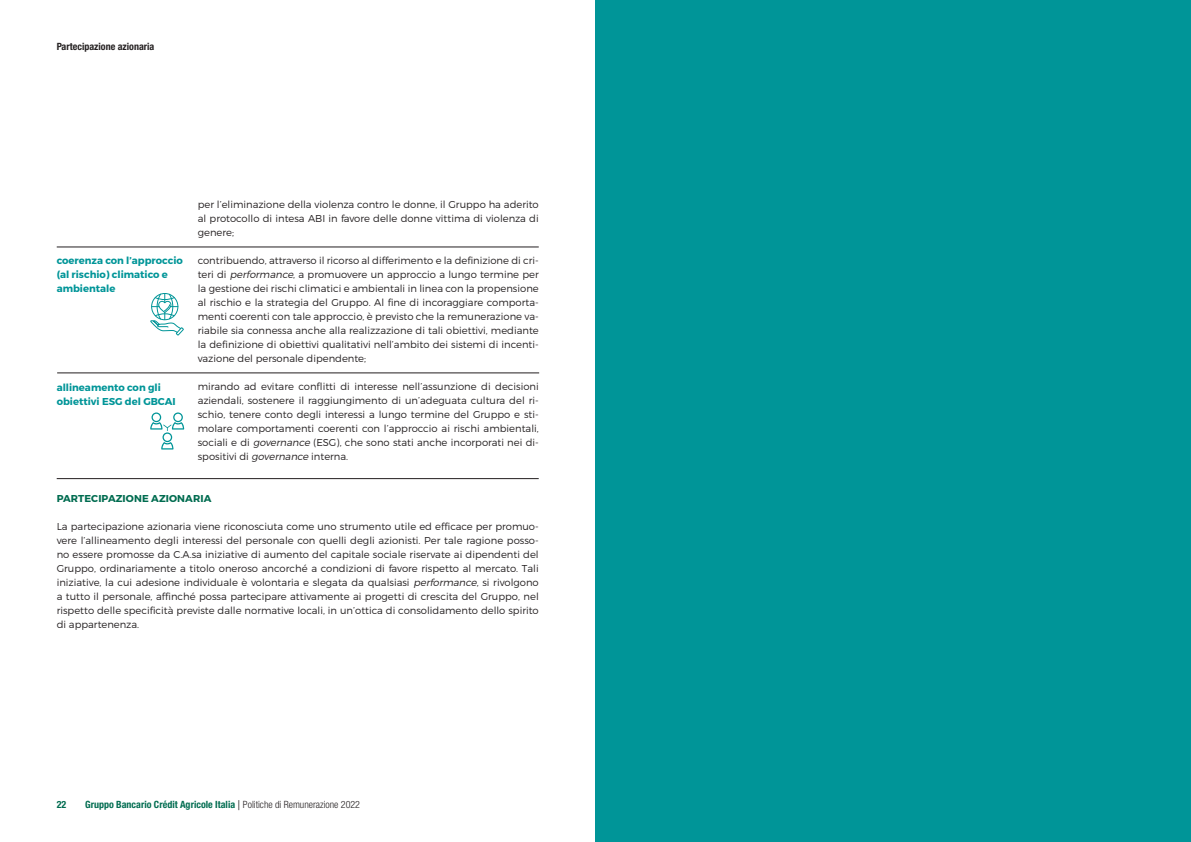
<style>
.page{position:relative;width:1191px;height:842px;background:#fff}
.page>*{position:absolute;margin:0;border:0;box-sizing:border-box;transform-origin:0 0}
.t1{font:300 10px/14px "Montserrat";color:#231f20;text-align:justify}
.t2{font:700 10px/14px "Montserrat";color:#009598}
.t3{font:700 condensed 10px "Helvetica Neue LT Std";color:#006c50}
.t4{font:700 condensed 10px "Helvetica Neue LT Std";color:#231f20}
.t5{font:700 10px "Montserrat";letter-spacing:.01em;color:#006c50}
.s1{font-style:italic}
.s2{font-weight:400;font-stretch:normal;color:#231f20}
.s3{font-weight:300;color:#231f20}
</style>
<div class="page">
<hr style="left:57px;top:478px;width:482px;height:1px;background:#231f20">
<div style="left:595px;top:0;width:596px;height:842px;background:#009598"></div>
<hr style="left:57px;top:246px;width:482px;height:1px;background:#231f20">
<hr style="left:57px;top:372px;width:482px;height:1px;background:#231f20">
<svg style="left:150px;top:293px;width:34px;height:43px"></svg>
<svg style="left:150px;top:412px;width:34px;height:37px"></svg>
<p class="t4" style="left:57px;top:42px;width:99px">Partecipazione azionaria</p>
<p class="t1" style="left:198px;top:198px;width:342px">per l’eliminazione della violenza contro le donne, il Gruppo ha aderito al protocollo di intesa ABI in favore delle donne vittima di violenza di genere;</p>
<p class="t1" style="left:198px;top:254px;width:342px">contribuendo, attraverso il ricorso al differimento e la definizione di cri&shy;teri di <span class="s1">performance</span>, a promuovere un approccio a lungo termine per la gestione dei rischi climatici e ambientali in linea con la propensione al rischio e la strategia del Gruppo. Al fine di incoraggiare comporta&shy;menti coerenti con tale approccio, è previsto che la remunerazione va&shy;riabile sia connessa anche alla realizzazione di tali obiettivi, mediante la definizione di obiettivi qualitativi nell’ambito dei sistemi di incenti&shy;vazione del personale dipendente;</p>
<p class="t1" style="left:198px;top:380px;width:342px">mirando ad evitare conflitti di interesse nell’assunzione di decisioni aziendali, sostenere il raggiungimento di un’adeguata cultura del ri&shy;schio, tenere conto degli interessi a lungo termine del Gruppo e sti&shy;molare comportamenti coerenti con l’approccio ai rischi ambientali, sociali e di <span class="s1">governance</span> (ESG), che sono stati anche incorporati nei di&shy;spositivi di <span class="s1">governance</span> interna.</p>
<p class="t5" style="left:57px;top:493px;width:156px">PARTECIPAZIONE AZIONARIA</p>
<p class="t1" style="left:57px;top:520px;width:483px">La partecipazione azionaria viene riconosciuta come uno strumento utile ed efficace per promuo&shy;vere l’allineamento degli interessi del personale con quelli degli azionisti. Per tale ragione posso&shy;no essere promosse da C.A.sa iniziative di aumento del capitale sociale riservate ai dipendenti del Gruppo, ordinariamente a titolo oneroso ancorché a condizioni di favore rispetto al mercato. Tali iniziative, la cui adesione individuale è volontaria e slegata da qualsiasi <span class="s1">performance</span>, si rivolgono a tutto il personale, affinché possa partecipare attivamente ai progetti di crescita del Gruppo, nel rispetto delle specificità previste dalle normative locali, in un’ottica di consolidamento dello spirito di appartenenza.</p>
<p class="t2" style="left:57px;top:253px;width:128px">coerenza con l’approccio (al rischio) climatico e ambientale</p>
<p class="t2" style="left:57px;top:380px;width:120px">allineamento con gli obiettivi ESG del GBCAI</p>
<p class="t3" style="left:57px;top:801px;width:11px">22</p>
<p class="t3" style="left:85px;top:801px;width:276px">Gruppo Bancario Crédit Agricole Italia <span class="s2">|</span> <span class="s3">Politiche di Remunerazione 2022</span></p>
</div>
